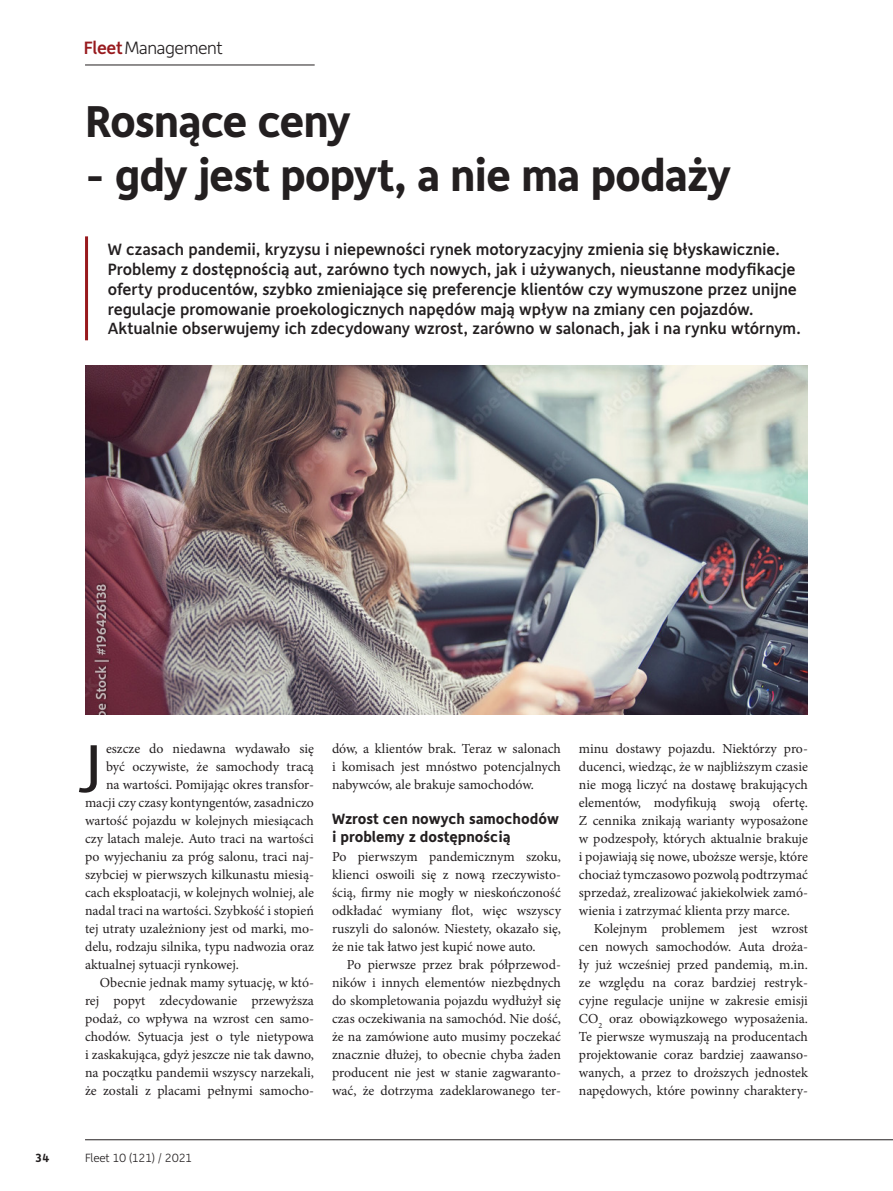
<style>
.page{position:relative;width:893px;height:1191px;background:#fff}
.page>*{position:absolute;margin:0;border:0;box-sizing:border-box;transform-origin:0 0}
.F_Body_Inicjał{font:53.25px "Depot";color:#231f20;scale:1.24 1}
.F_Tytul_30p_depot{font:700 45px "Depot";letter-spacing:-.025em;color:#231f20}
.F_Pagina_Górna_dział{font:300 18px "Depot";letter-spacing:-.025em;color:#231f20}
.F_Lead{font:500 16.5px/19.8px "Depot";letter-spacing:-.005em;color:#231f20}
.F_Srodtytul{font:700 15px/18px "Depot";color:#231f20}
.F_Body{font:13.8px/18px "Minion Pro";color:#231f20;text-align:justify}
.F_Body_Inicjał-2{font:13.8px "Minion Pro";color:#231f20}
.F_Body_bez_-5{font:13.8px/18px "Minion Pro";color:#231f20;text-align:justify}
.F_Pagina_Dolna_wydan{font:300 12px "Depot";letter-spacing:-.025em;color:#231f20}
.F_Pagina_Dolna_numer{font:700 12px "Depot";color:#231f20}
.s1{font-weight:500;color:#981a1e}
</style>
<div class="page">
<hr style="left:85px;top:65px;width:230px;height:1px;background:#231f20">
<hr style="left:85px;top:1139px;width:808px;height:1px;background:#231f20">
<hr style="left:85px;top:236px;width:3px;height:104px;background:#981a1e">
<img style="left:85px;top:366px;width:723px;height:348px">
<p class="F_Pagina_Górna_dział" style="left:84px;top:38px;width:141px"><span class="s1">Fleet</span>Management</p>
<p class="F_Tytul_30p_depot" style="left:85px;top:92px;width:267px">Rosnące ceny</p>
<p class="F_Tytul_30p_depot" style="left:85px;top:146px;width:647px">- gdy jest popyt, a nie ma podaży</p>
<p class="F_Lead" style="left:108px;top:239px;width:694px">W czasach pandemii, kryzysu i niepewności rynek motoryzacyjny zmienia się błyskawicznie.<br>Problemy z dostępnością aut, zarówno tych nowych, jak i używanych, nieustanne modyfikacje oferty producentów, szybko zmieniające się preferencje klientów czy wymuszone przez unijne regulacje promowanie proekologicznych napędów mają wpływ na zmiany cen pojazdów.<br>Aktualnie obserwujemy ich zdecydowany wzrost, zarówno w salonach, jak i na rynku wtórnym.</p>
<p class="F_Pagina_Dolna_numer" style="left:35px;top:1150px;width:16px">34</p>
<p class="F_Body_Inicjał" style="left:85px;top:731px;width:15px">J</p>
<p class="F_Body_Inicjał-2" style="left:106px;top:739px;width:209px">eszcze do niedawna wydawało się</p>
<p class="F_Body_Inicjał-2" style="left:106px;top:757px;width:210px">być oczywiste, że samochody tracą</p>
<p class="F_Body_Inicjał-2" style="left:106px;top:775px;width:209px">na wartości. Pomijając okres transfor-</p>
<p class="F_Body_Inicjał-2" style="left:85px;top:793px;width:230px">macji czy czasy kontyngentów, zasadniczo</p>
<p class="F_Body_Inicjał-2" style="left:85px;top:811px;width:230px">wartość pojazdu w kolejnych miesiącach</p>
<p class="F_Body_Inicjał-2" style="left:85px;top:829px;width:230px">czy latach maleje. Auto traci na wartości</p>
<p class="F_Body_Inicjał-2" style="left:85px;top:847px;width:230px">po wyjechaniu za próg salonu, traci naj-</p>
<p class="F_Body_Inicjał-2" style="left:85px;top:865px;width:230px">szybciej w pierwszych kilkunastu miesią-</p>
<p class="F_Body_Inicjał-2" style="left:85px;top:883px;width:230px">cach eksploatacji, w kolejnych wolniej, ale</p>
<p class="F_Body_Inicjał-2" style="left:85px;top:901px;width:230px">nadal traci na wartości. Szybkość i stopień</p>
<p class="F_Body_Inicjał-2" style="left:85px;top:919px;width:230px">tej utraty uzależniony jest od marki, mo-</p>
<p class="F_Body_Inicjał-2" style="left:85px;top:937px;width:230px">delu, rodzaju silnika, typu nadwozia oraz</p>
<p class="F_Body_Inicjał-2" style="left:85px;top:955px;width:155px">aktualnej sytuacji rynkowej.</p>
<p class="F_Body" style="left:85px;top:974px;width:230px;text-indent:15px">Obecnie jednak mamy sytuację, w któ&shy;rej popyt zdecydowanie przewyższa podaż, co wpływa na wzrost cen samo&shy;chodów. Sytuacja jest o tyle nietypowa i zaskakująca, gdyż jeszcze nie tak dawno, na początku pandemii wszyscy narzekali, że zostali z placami pełnymi samocho-</p>
<p class="F_Body" style="left:332px;top:740px;width:230px">dów, a klientów brak. Teraz w salonach i komisach jest mnóstwo potencjalnych nabywców, ale brakuje samochodów.</p>
<p class="F_Srodtytul" style="left:332px;top:809px;width:228px">Wzrost cen nowych samochodów i problemy z dostępnością</p>
<p class="F_Body_bez_-5" style="left:332px;top:848px;width:230px">Po pierwszym pandemicznym szoku, klienci oswoili się z nową rzeczywisto&shy;ścią, firmy nie mogły w nieskończoność odkładać wymiany flot, więc wszyscy ruszyli do salonów. Niestety, okazało się, że nie tak łatwo jest kupić nowe auto.</p>
<p class="F_Body" style="left:332px;top:956px;width:230px;text-indent:15px">Po pierwsze przez brak półprzewod&shy;ników i innych elementów niezbędnych do skompletowania pojazdu wydłużył się czas oczekiwania na samochód. Nie dość, że na zamówione auto musimy poczekać znacznie dłużej, to obecnie chyba żaden producent nie jest w stanie zagwaranto&shy;wać, że dotrzyma zadeklarowanego ter-</p>
<p class="F_Body" style="left:579px;top:740px;width:230px">minu dostawy pojazdu. Niektórzy pro&shy;ducenci, wiedząc, że w najbliższym czasie nie mogą liczyć na dostawę brakujących elementów, modyfikują swoją ofertę.<br>Z cennika znikają warianty wyposażone w podzespoły, których aktualnie brakuje i pojawiają się nowe, uboższe wersje, które chociaż tymczasowo pozwolą podtrzymać sprzedaż, zrealizować jakiekolwiek zamó&shy;wienia i zatrzymać klienta przy marce.</p>
<p class="F_Body" style="left:579px;top:920px;width:230px;text-indent:15px">Kolejnym problemem jest wzrost cen nowych samochodów. Auta droża&shy;ły już wcześniej przed pandemią, m.in. ze względu na coraz bardziej restryk&shy;cyjne regulacje unijne w zakresie emisji CO<sub>2</sub> oraz obowiązkowego wyposażenia.<br>Te pierwsze wymuszają na producentach projektowanie coraz bardziej zaawanso&shy;wanych, a przez to droższych jednostek napędowych, które powinny charaktery-</p>
<p class="F_Pagina_Dolna_wydan" style="left:85px;top:1151px;width:109px">Fleet 10 (121) / 2021</p>
</div>
